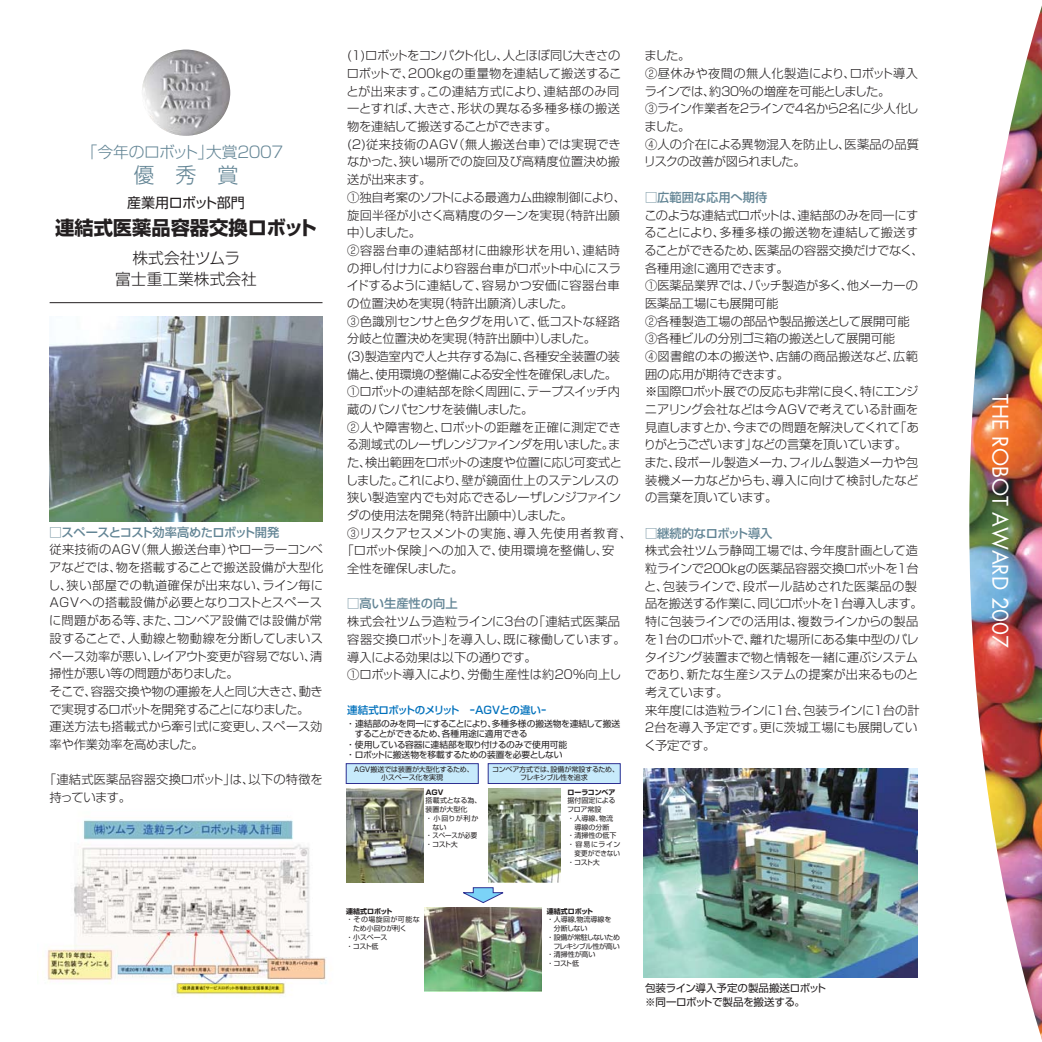
<style>
.page{position:relative;width:1042px;height:1042px;background:#fff}
.page>*{position:absolute;margin:0;border:0;box-sizing:border-box;transform-origin:0 0}
.t1{font:21px "Futura";color:#fff}
.t2{font:21px "Shin Go Pro Light 90 pv RKSJ H";color:#638595}
.t3{font:19.25px "Shin Go Pro Bold 90 pv RKSJ H";color:#231f20}
.t4{font:15.75px/21px "Shin Go Pro Light 90 pv RKSJ H";color:#231f20;text-align:center}
.t5{font:15.75px "Shin Go Pro Light 90 pv RKSJ H";letter-spacing:-.14em;color:#638595}
.t6{font:14px "Shin Go Pro Regular 90 pv RKSJ H";letter-spacing:-.035em;color:#231f20}
.t7{font:12.25px/17.7px "Shin Go Pro Light 90 pv RKSJ H";letter-spacing:-.015em;color:#231f20}
.t8{font:12.25px "Shin Go Pro Light 90 pv RKSJ H";letter-spacing:-.06em;color:#231f20}
.t9{font:12.25px/17.7px "Shin Go Pro Light 90 pv RKSJ H";letter-spacing:.02em;color:#231f20}
.t10{font:12.25px "Shin Go Pro Light 90 pv RKSJ H";letter-spacing:.03em;color:#231f20}
.t11{font:12.25px "Shin Go Pro Light 90 pv RKSJ H";letter-spacing:.01em;color:#231f20}
.t12{font:12.25px "Shin Go Pro Light 90 pv RKSJ H";letter-spacing:-.05em;color:#231f20}
.t13{font:12.25px "Shin Go Pro Light 90 pv RKSJ H";letter-spacing:.025em;color:#231f20}
.t14{font:12.25px "Shin Go Pro Light 90 pv RKSJ H";letter-spacing:-.04em;color:#231f20}
.t15{font:12.25px "Shin Go Pro Light 90 pv RKSJ H";letter-spacing:-.055em;color:#231f20}
.t16{font:12.25px "Shin Go Pro Light 90 pv RKSJ H";letter-spacing:-.045em;color:#231f20}
.t17{font:12.25px "Shin Go Pro Light 90 pv RKSJ H";letter-spacing:.04em;color:#231f20}
.t18{font:12.25px "Shin Go Pro Light 90 pv RKSJ H";letter-spacing:.005em;color:#231f20}
.t19{font:12.25px "Shin Go Pro Light 90 pv RKSJ H";letter-spacing:.045em;color:#231f20}
.t20{font:12.25px "Shin Go Pro Medium 90 pv RKSJ H";letter-spacing:-.04em;color:#638595}
.t21{font:12.25px "Shin Go Pro Medium 90 pv RKSJ H";letter-spacing:-.01em;color:#638595}
.t22{font:12.25px "Shin Go Pro Medium 90 pv RKSJ H";letter-spacing:-.035em;color:#638595}
.t23{font:10.5px/14px "Shin Go Pro Regular 90 pv RKSJ H";letter-spacing:-.03em;color:#231f20}
.t24{font:10.5px "Shin Go Pro Medium 90 pv RKSJ H";letter-spacing:-.035em;color:#0071bc}
.t25{font:8.75px "Shin Go Pro Regular 90 pv RKSJ H";letter-spacing:-.03em;color:#231f20}
.t26{font:7px/8.8px "Shin Go Pro Regular 90 pv RKSJ H";letter-spacing:-.02em;color:#231f20;text-align:center}
.t27{font:7px "Shin Go Pro Bold 90 pv RKSJ H";letter-spacing:-.015em;color:#231f20}
.t28{font:7px "Shin Go Pro Regular 90 pv RKSJ H";letter-spacing:-.02em;color:#231f20;scale:.94 1}
</style>
<div class="page">
<img style="left:969px;top:6px;width:73px;height:1034px">
<div style="left:346px;top:763px;width:132px;height:20px;background:#c7eafb"></div>
<div style="left:346px;top:763px;width:133px;height:21px;border:1px solid #2e3092"></div>
<div style="left:488px;top:763px;width:132px;height:20px;background:#c7eafb"></div>
<div style="left:488px;top:763px;width:133px;height:21px;border:1px solid #2e3092"></div>
<img style="left:47px;top:819px;width:279px;height:178px">
<img style="left:50px;top:317px;width:273px;height:205px">
<img style="left:644px;top:768px;width:274px;height:209px">
<img style="left:346px;top:788px;width:78px;height:95px">
<img style="left:488px;top:788px;width:73px;height:95px">
<svg style="left:463px;top:887px;width:41px;height:16px"></svg>
<img style="left:425px;top:907px;width:117px;height:85px">
<img style="left:142px;top:50px;width:88px;height:86px;border-radius:50%">
<hr style="left:50px;top:302px;width:272px;height:1px;background:#231f20">
<p class="t5" style="left:82px;top:146px;width:205px">「今年のロボット」大賞２００７</p>
<h1 class="t2" style="left:134px;top:167px;width:107px">優　秀　賞</h1>
<p class="t6" style="left:127px;top:198px;width:119px">産業用ロボット部門</p>
<h2 class="t3" style="left:55px;top:221px;width:263px">連結式医薬品容器交換ロボット</h2>
<p class="t4" style="left:115px;top:250px;width:143px">株式会社ツムラ<br>富士重工業株式会社</p>
<p class="t20" style="left:50px;top:527px;width:231px">□スペースとコスト効率高めたロボット開発</p>
<p class="t7" style="left:48px;top:543px;width:277px">従来技術のＡＧＶ（無人搬送台車）やローラーコンベアなどでは、物を搭載することで搬送設備が大型化し、狭い部屋での軌道確保が出来ない、ライン毎に<br>ＡＧＶへの搭載設備が必要となりコストとスペースに問題がある等、また、コンベア設備では設備が常設することで、人動線と物動線を分断してしまいスペース効率が悪い、レイアウト変更が容易でない、清掃性が悪い等の問題がありました。<br>そこで、容器交換や物の運搬を人と同じ大きさ、動きで実現するロボットを開発することになりました。<br>運送方法も搭載式から牽引式に変更し、スペース効率や作業効率を高めました。</p>
<p class="t9" style="left:50px;top:772px;width:275px;text-indent:-6px">「連結式医薬品容器交換ロボット」は、以下の特徴を持っています。</p>
<p class="t8" style="left:347px;top:51px;width:275px">(１)ロボットをコンパクト化し、人とほぼ同じ大きさの</p>
<p class="t7" style="left:347px;top:66px;width:276px">ロボットで、２００kgの重量物を連結して搬送するこ</p>
<p class="t17" style="left:346px;top:87px;width:274px">とが出来ます。この連結方式により、連結部のみ同</p>
<p class="t10" style="left:347px;top:104px;width:274px">一とすれば、大きさ、形状の異なる多種多様の搬送</p>
<p class="t12" style="left:347px;top:122px;width:211px">物を連結して搬送することができます。</p>
<p class="t13" style="left:347px;top:140px;width:275px">(２)従来技術のＡＧＶ（無人搬送台車）では実現でき</p>
<p class="t11" style="left:347px;top:157px;width:274px">なかった、狭い場所での旋回及び高精度位置決め搬</p>
<p class="t7" style="left:347px;top:172px;width:85px">送が出来ます。</p>
<p class="t14" style="left:347px;top:193px;width:280px">①独自考案のソフトによる最適カム曲線制御により、</p>
<p class="t7" style="left:347px;top:208px;width:274px">旋回半径が小さく高精度のターンを実現（特許出願</p>
<p class="t7" style="left:347px;top:225px;width:75px">中）しました。</p>
<p class="t19" style="left:347px;top:246px;width:274px">②容器台車の連結部材に曲線形状を用い、連結時</p>
<p class="t7" style="left:347px;top:261px;width:275px">の押し付け力により容器台車がロボット中心にスラ</p>
<p class="t18" style="left:347px;top:281px;width:274px">イドするように連結して、容易かつ安価に容器台車</p>
<p class="t7" style="left:347px;top:296px;width:227px">の位置決めを実現（特許出願済）しました。</p>
<p class="t7" style="left:347px;top:314px;width:274px">③色識別センサと色タグを用いて、低コストな経路</p>
<p class="t7" style="left:347px;top:331px;width:250px">分岐と位置決めを実現（特許出願中）しました。</p>
<p class="t7" style="left:347px;top:349px;width:274px">(３)製造室内で人と共存する為に、各種安全装置の装</p>
<p class="t15" style="left:347px;top:369px;width:271px">備と、使用環境の整備による安全性を確保しました。</p>
<p class="t7" style="left:347px;top:384px;width:274px">①ロボットの連結部を除く周囲に、テープスイッチ内</p>
<p class="t12" style="left:347px;top:405px;width:187px">蔵のバンパセンサを装備しました。</p>
<p class="t11" style="left:347px;top:422px;width:275px">②人や障害物と、ロボットの距離を正確に測定でき</p>
<p class="t8" style="left:347px;top:440px;width:275px">る測域式のレーザレンジファインダを用いました。ま</p>
<p class="t7" style="left:347px;top:455px;width:276px">た、検出範囲をロボットの速度や位置に応じ可変式と</p>
<p class="t16" style="left:346px;top:475px;width:274px">しました。これにより、壁が鏡面仕上のステンレスの</p>
<p class="t7" style="left:347px;top:490px;width:275px">狭い製造室内でも対応できるレーザレンジファイン</p>
<p class="t7" style="left:347px;top:508px;width:227px">ダの使用法を開発（特許出願中）しました。</p>
<p class="t10" style="left:347px;top:528px;width:286px">③リスクアセスメントの実施、導入先使用者教育、</p>
<p class="t9" style="left:342px;top:544px;width:274px">「ロボット保険」への加入で、使用環境を整備し、安</p>
<p class="t8" style="left:347px;top:564px;width:117px">全性を確保しました。</p>
<p class="t21" style="left:347px;top:599px;width:112px">□高い生産性の向上</p>
<p class="t7" style="left:347px;top:614px;width:280px">株式会社ツムラ造粒ラインに３台の「連結式医薬品容器交換ロボット」を導入し、既に稼働しています。導入による効果は以下の通りです。<br>①ロボット導入により、労働生産性は約２０％向上し</p>
<p class="t24" style="left:347px;top:706px;width:200px">連結式ロボットのメリット　ｰAGVとの違いｰ</p>
<p class="t25" style="left:346px;top:720px;width:276px">・連結部のみを同一にすることにより、多種多様の搬送物を連結して搬送</p>
<p class="t25" style="left:355px;top:730px;width:174px">することができるため、各種用途に適用できる</p>
<p class="t25" style="left:346px;top:741px;width:223px">・使用している容器に連結部を取り付けるのみで使用可能</p>
<p class="t25" style="left:346px;top:751px;width:218px">・ロボットに搬送物を移載するための装置を必要としない</p>
<p class="t26" style="left:353px;top:765px;width:122px">ＡＧＶ搬送では装置が大型化するため、小スペース化を実現</p>
<p class="t26" style="left:492px;top:765px;width:128px">コンベア方式では、設備が常設するため、フレキシブル性を追求</p>
<p class="t27" style="left:567px;top:789px;width:49px">ローラコンベア</p>
<p class="t26" style="left:567px;top:797px;width:49px">据付固定による</p>
<p class="t26" style="left:567px;top:806px;width:36px">フロア常設</p>
<p class="t26" style="left:567px;top:815px;width:47px">・人導線、物流</p>
<p class="t26" style="left:567px;top:823px;width:43px">　導線の分断</p>
<p class="t26" style="left:567px;top:832px;width:50px">・清掃性の低下</p>
<p class="t26" style="left:567px;top:841px;width:54px">・容易にライン</p>
<p class="t28" style="left:574px;top:850px;width:50px">変更ができない</p>
<p class="t26" style="left:567px;top:858px;width:34px">・コスト大</p>
<p class="t27" style="left:425px;top:789px;width:20px">ＡＧＶ</p>
<p class="t26" style="left:425px;top:797px;width:58px">搭載式となる為、</p>
<p class="t26" style="left:425px;top:806px;width:43px">装置が大型化</p>
<p class="t26" style="left:425px;top:815px;width:54px">・小回りが利か</p>
<p class="t26" style="left:432px;top:823px;width:15px">ない</p>
<p class="t26" style="left:425px;top:832px;width:53px">・スペースが必要</p>
<p class="t26" style="left:425px;top:841px;width:34px">・コスト大</p>
<p class="t27" style="left:346px;top:908px;width:48px">連結式ロボット</p>
<p class="t26" style="left:346px;top:916px;width:75px;text-align:left">・その場旋回が可能な　ため小回りが利く<br>・小スペース<br>・コスト低</p>
<p class="t27" style="left:547px;top:908px;width:48px">連結式ロボット</p>
<p class="t26" style="left:547px;top:916px;width:75px;text-align:left">・人導線，物流導線を　分断しない<br>・設備が常駐しないため　フレキシブル性が高い・清掃性が高い<br>・コスト低</p>
<p class="t7" style="left:644px;top:49px;width:277px">ました。<br>②昼休みや夜間の無人化製造により、ロボット導入ラインでは、約３０％の増産を可能としました。<br>③ライン作業者を２ラインで４名から２名に少人化しました。<br>④人の介在による異物混入を防止し、医薬品の品質リスクの改善が図られました。</p>
<p class="t21" style="left:645px;top:193px;width:124px">□広範囲な応用へ期待</p>
<p class="t7" style="left:644px;top:208px;width:281px">このような連結式ロボットは、連結部のみを同一にすることにより、多種多様の搬送物を連結して搬送することができるため、医薬品の容器交換だけでなく、各種用途に適用できます。<br>①医薬品業界では、バッチ製造が多く、他メーカーの医薬品工場にも展開可能<br>②各種製造工場の部品や製品搬送として展開可能<br>③各種ビルの分別ゴミ箱の搬送として展開可能<br>④図書館の本の搬送や、店舗の商品搬送など、広範囲の応用が期待できます。<br>※国際ロボット展での反応も非常に良く、特にエンジニアリング会社などは今ＡＧＶで考えている計画を見直しますとか、今までの問題を解決してくれて「ありがとうございます」などの言葉を頂いています。<br>また、段ボール製造メーカ、フィルム製造メーカや包装機メーカなどからも、導入に向けて検討したなどの言葉を頂いています。</p>
<p class="t22" style="left:645px;top:528px;width:129px">□継続的なロボット導入</p>
<p class="t7" style="left:643px;top:544px;width:281px">株式会社ツムラ静岡工場では、今年度計画として造粒ラインで２００kgの医薬品容器交換ロボットを１台と、包装ラインで、段ボール詰めされた医薬品の製品を搬送する作業に、同じロボットを１台導入します。特に包装ラインでの活用は、複数ラインからの製品を１台のロボットで、離れた場所にある集中型のパレタイジング装置まで物と情報を一緒に運ぶシステムであり、新たな生産システムの提案が出来るものと考えています。<br>来年度には造粒ラインに１台、包装ラインに１台の計<br>２台を導入予定です。更に茨城工場にも展開していく予定です。</p>
<p class="t23" style="left:645px;top:982px;width:183px">包装ライン導入予定の製品搬送ロボット※同一ロボットで製品を搬送する。</p>
<h1 class="t1" style="left:1010px;top:394px;width:256px;rotate:90deg">THE ROBOT AWARD 2007</h1>
</div>
